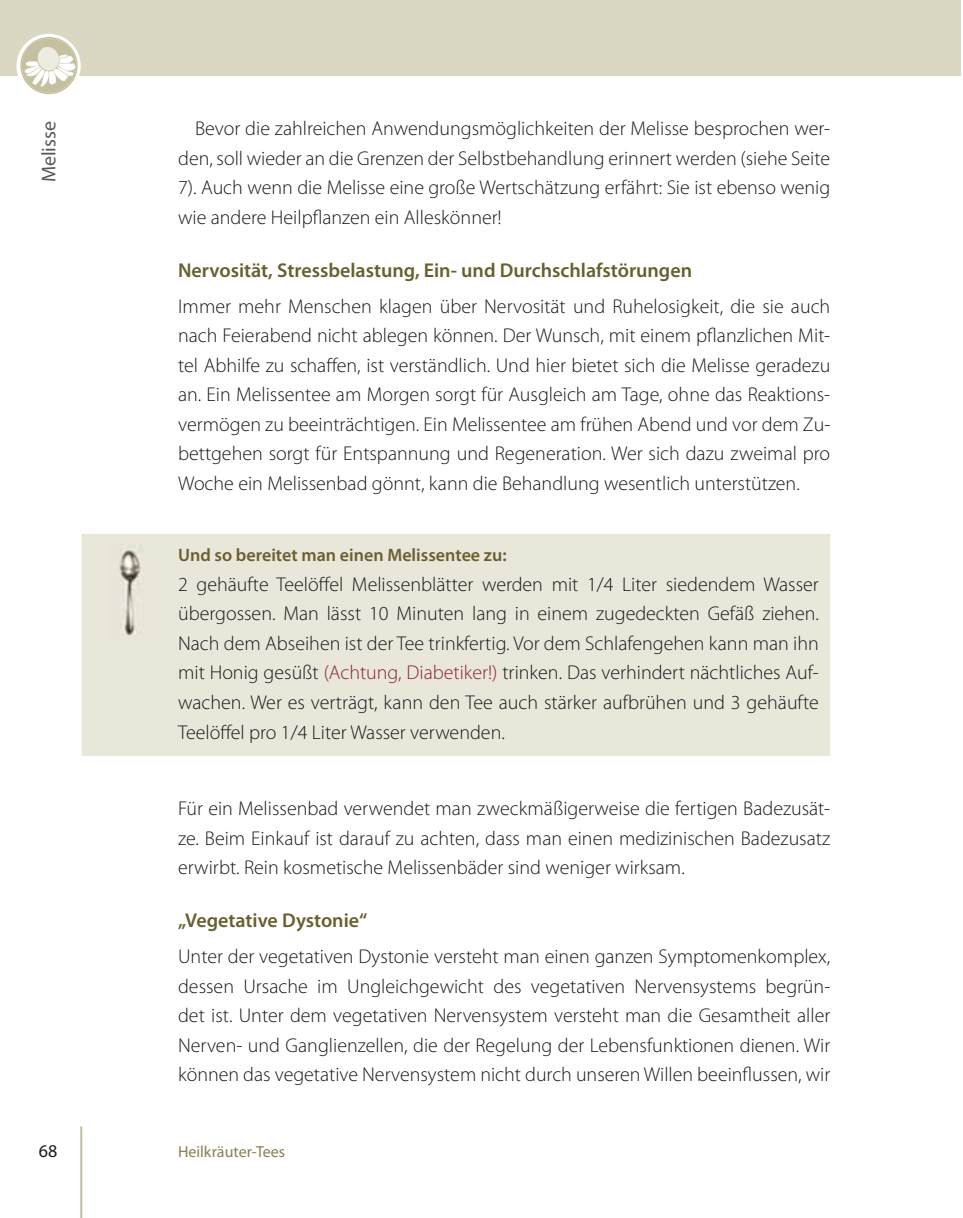
<style>
.page{position:relative;width:963px;height:1218px;background:#fff}
.page>*{position:absolute;margin:0;border:0;box-sizing:border-box;transform-origin:0 0}
.t1{font:300 20px/29.6px "Myriad Pro";color:#1a171c;text-align:justify}
.t2{font:600 20px "Myriad Pro";color:#67602e}
.t3{font:20px "Myriad Pro";color:#58585a}
.t4{font:600 18px "Myriad Pro";color:#67602e}
.t5{font:18px "Myriad Pro";color:#1a171c}
.t6{font:16px "Myriad Pro";color:#878050}
.s1{color:#8a2336}
</style>
<div class="page">
<div style="left:0;top:0;width:960px;height:76px;background:#dad7c2"></div>
<hr style="left:80px;top:1126px;width:2px;height:92px;background:#c4bfa1">
<div style="left:16px;top:34px;width:65px;height:64px;background:#fff;border-radius:50%"></div>
<svg style="left:20px;top:37px;width:58px;height:57px"></svg>
<div style="left:82px;top:534px;width:748px;height:222px;background:#e9e6da"></div>
<img style="left:119px;top:545px;width:23px;height:91px">
<p class="t3" style="left:41px;top:182px;width:63px;rotate:-90deg">Melisse</p>
<p class="t1" style="left:178px;top:115px;width:654px;text-indent:17px">Bevor die zahlreichen Anwendungsmöglichkeiten der Melisse besprochen wer&shy;den, soll wieder an die Grenzen der Selbstbehandlung erinnert werden (siehe Seite 7). Auch wenn die Melisse eine große Wertschätzung erfährt: Sie ist ebenso wenig wie andere Heilpflanzen ein Alleskönner!</p>
<p class="t2" style="left:178px;top:263px;width:515px">Nervosität, Stressbelastung, Ein- und Durchschlafstörungen</p>
<p class="t1" style="left:178px;top:292px;width:654px">Immer mehr Menschen klagen über Nervosität und Ruhelosigkeit, die sie auch nach Feierabend nicht ablegen können. Der Wunsch, mit einem pflanzlichen Mit&shy;tel Abhilfe zu schaffen, ist verständlich. Und hier bietet sich die Melisse geradezu an. Ein Melissentee am Morgen sorgt für Ausgleich am Tage, ohne das Reaktions&shy;vermögen zu beeinträchtigen. Ein Melissentee am frühen Abend und vor dem Zu&shy;bettgehen sorgt für Entspannung und Regeneration. Wer sich dazu zweimal pro Woche ein Melissenbad gönnt, kann die Behandlung wesentlich unterstützen.</p>
<p class="t4" style="left:178px;top:548px;width:330px">Und so bereitet man einen Melissentee zu:</p>
<p class="t1" style="left:178px;top:571px;width:642px">2 gehäufte Teelöffel Melissenblätter werden mit 1/4 Liter siedendem Wasser übergossen. Man lässt 10 Minuten lang in einem zugedeckten Gefäß ziehen.<br>Nach dem Abseihen ist der Tee trinkfertig. Vor dem Schlafengehen kann man ihn mit Honig gesüßt <span class="s1">(Achtung, Diabetiker!)</span> trinken. Das verhindert nächtliches Auf&shy;wachen. Wer es verträgt, kann den Tee auch stärker aufbrühen und 3 gehäufte Teelöffel pro 1/4 Liter Wasser verwenden.</p>
<p class="t1" style="left:178px;top:795px;width:653px">Für ein Melissenbad verwendet man zweckmäßigerweise die fertigen Badezusät&shy;ze. Beim Einkauf ist darauf zu achten, dass man einen medizinischen Badezusatz erwirbt. Rein kosmetische Melissenbäder sind weniger wirksam.</p>
<p class="t2" style="left:178px;top:913px;width:191px">„Vegetative Dystonie“</p>
<p class="t1" style="left:178px;top:943px;width:654px">Unter der vegetativen Dystonie versteht man einen ganzen Symptomenkomplex, dessen Ursache im Ungleichgewicht des vegetativen Nervensystems begrün&shy;det ist. Unter dem vegetativen Nervensystem versteht man die Gesamtheit aller Nerven- und Ganglienzellen, die der Regelung der Lebensfunktionen dienen. Wir können das vegetative Nervensystem nicht durch unseren Willen beeinflussen, wir</p>
<p class="t5" style="left:39px;top:1144px;width:20px">68</p>
<p class="t6" style="left:178px;top:1146px;width:109px">Heilkräuter-Tees</p>
</div>
